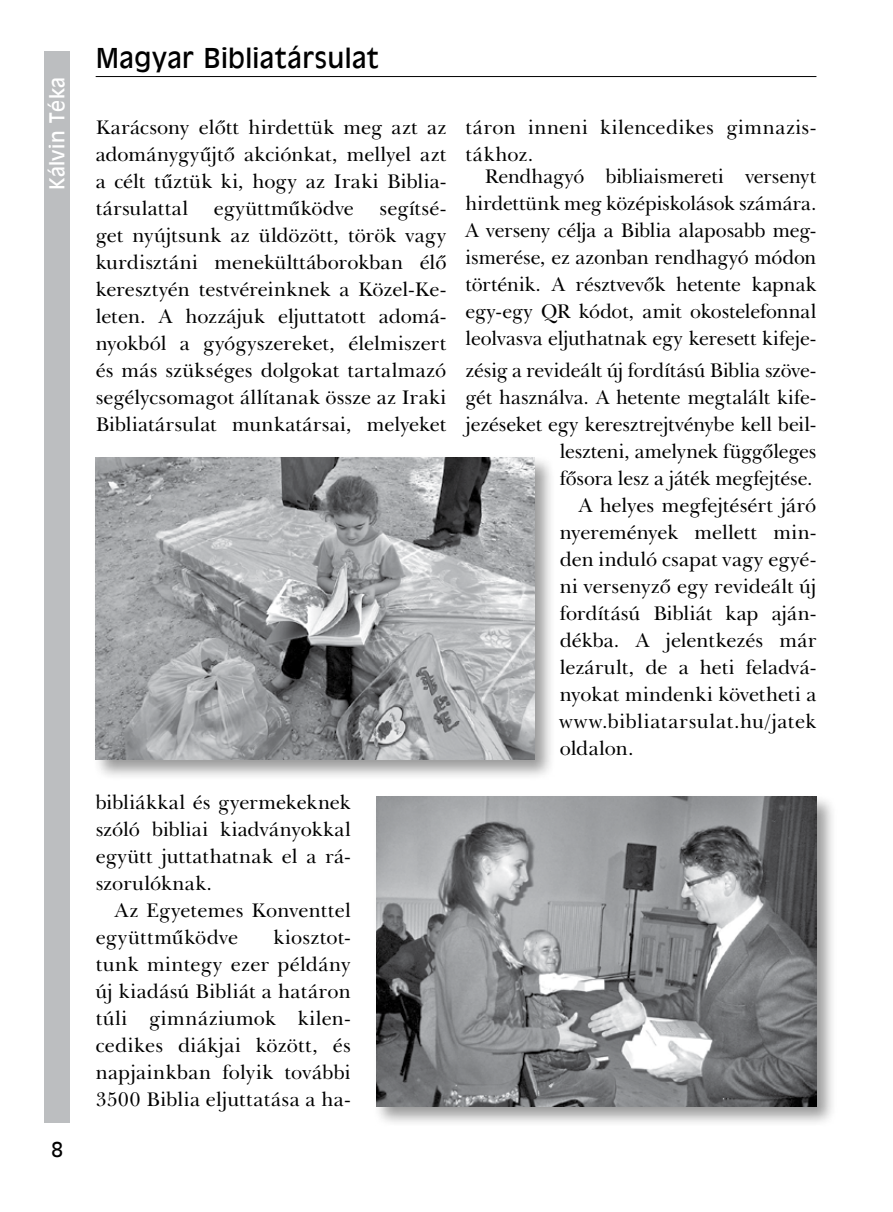
<style>
.page{position:relative;width:893px;height:1212px;background:#fff}
.page>*{position:absolute;margin:0;border:0;box-sizing:border-box;transform-origin:0 0}
.t1{font:27px "Incised 901 PFL";letter-spacing:.015em;color:#000}
.t2{font:20.25px/27px "New Baskerville PFL";letter-spacing:.005em;color:#000;text-align:justify}
.t3{font:20.25px/27px "New Baskerville PFL";letter-spacing:.025em;color:#000}
.t4{font:20.25px "New Baskerville PFL";letter-spacing:.03em;color:#000}
.t5{font:20.25px "Incised 901 PFL";letter-spacing:.025em;color:#fff}
.t6{font:20.25px "Incised 901 PFL";color:#000}
</style>
<div class="page">
<div style="left:45px;top:51px;width:25px;height:1072px;background:#bcbec0"></div>
<hr style="left:96px;top:76px;width:720px;height:1px;background:#000">
<div style="left:92px;top:454px;width:464px;height:327px;background:#000;opacity:.4"></div>
<img style="left:96px;top:458px;width:438px;height:301px">
<div style="left:373px;top:793px;width:465px;height:335px;background:#000;opacity:.4"></div>
<img style="left:376px;top:797px;width:440px;height:310px">
<p class="t5" style="left:45px;top:190px;width:115px;rotate:-90deg">Kálvin Téka</p>
<p class="t6" style="left:51px;top:1137px;width:14px">8</p>
<h1 class="t1" style="left:96px;top:42px;width:284px">Magyar Bibliatársulat</h1>
<p class="t2" style="left:96px;top:114px;width:352px">Karácsony előtt hirdettük meg azt az adománygyűjtő akciónkat, mellyel azt a célt tűztük ki, hogy az Iraki Biblia&shy;társulattal</p>
<p class="t2" style="left:214px;top:195px;width:142px">együttműködve</p>
<p class="t2" style="left:96px;top:195px;width:352px;text-indent:284px">segítsé&shy;get nyújtsunk az üldözött, török vagy kurdisztáni menekülttáborokban élő keresztyén testvéreinknek a Közel-Ke&shy;leten. A hozzájuk eljuttatott adomá&shy;nyokból a gyógyszereket, élelmiszert és más szükséges dolgokat tartalmazó segélycsomagot állítanak össze az Iraki Bibliatársulat munkatársai, melyeket</p>
<p class="t2" style="left:96px;top:789px;width:257px">bibliákkal és gyermekeknek szóló bibliai kiadványokkal együtt juttathatnak el a rá&shy;szorulóknak.</p>
<p class="t2" style="left:96px;top:897px;width:257px;text-indent:19px">Az Egyetemes Konventtel együttműködve</p>
<p class="t2" style="left:96px;top:923px;width:257px;text-indent:178px">kiosztot&shy;tunk mintegy ezer példány új kiadású Bibliát a határon túli gimnáziumok kilen&shy;cedikes diákjai között, és napjainkban folyik további 3500 Biblia eljuttatása a ha-</p>
<p class="t3" style="left:466px;top:113px;width:352px">táron inneni kilencedikes gimnazis&shy;tákhoz.</p>
<p class="t2" style="left:466px;top:163px;width:352px;text-indent:19px">Rendhagyó bibliaismereti versenyt hirdettünk meg középiskolások számára.<br>A verseny célja a Biblia alaposabb meg&shy;ismerése, ez azonban rendhagyó módon történik. A résztvevők hetente kapnak egy-egy QR kódot, amit okostelefonnal leolvasva eljuthatnak egy keresett kifeje-</p>
<p class="t2" style="left:466px;top:357px;width:352px">zésig a revideált új fordítású Biblia szöve-</p>
<p class="t2" style="left:466px;top:384px;width:352px">gét használva. A hetente megtalált kife-</p>
<p class="t2" style="left:466px;top:411px;width:352px">jezéseket egy keresztrejtvénybe kell beil-</p>
<p class="t2" style="left:560px;top:438px;width:258px">leszteni, amelynek függőleges</p>
<p class="t2" style="left:560px;top:465px;width:254px">fősora lesz a játék megfejtése.</p>
<p class="t2" style="left:579px;top:492px;width:239px">A helyes megfejtésért járó</p>
<p class="t2" style="left:560px;top:519px;width:258px">nyeremények mellett min-</p>
<p class="t2" style="left:560px;top:546px;width:258px">den induló csapat vagy egyé-</p>
<p class="t2" style="left:560px;top:573px;width:258px">ni versenyző egy revideált új</p>
<p class="t2" style="left:560px;top:600px;width:258px">fordítású Bibliát kap aján-</p>
<p class="t2" style="left:560px;top:627px;width:258px">dékba. A jelentkezés már</p>
<p class="t2" style="left:560px;top:654px;width:258px">lezárult, de a heti feladvá-</p>
<p class="t2" style="left:560px;top:681px;width:258px">nyokat mindenki követheti a</p>
<p class="t4" style="left:560px;top:709px;width:258px">www.bibliatarsulat.hu/jatek</p>
<p class="t2" style="left:560px;top:735px;width:75px">oldalon.</p>
</div>
